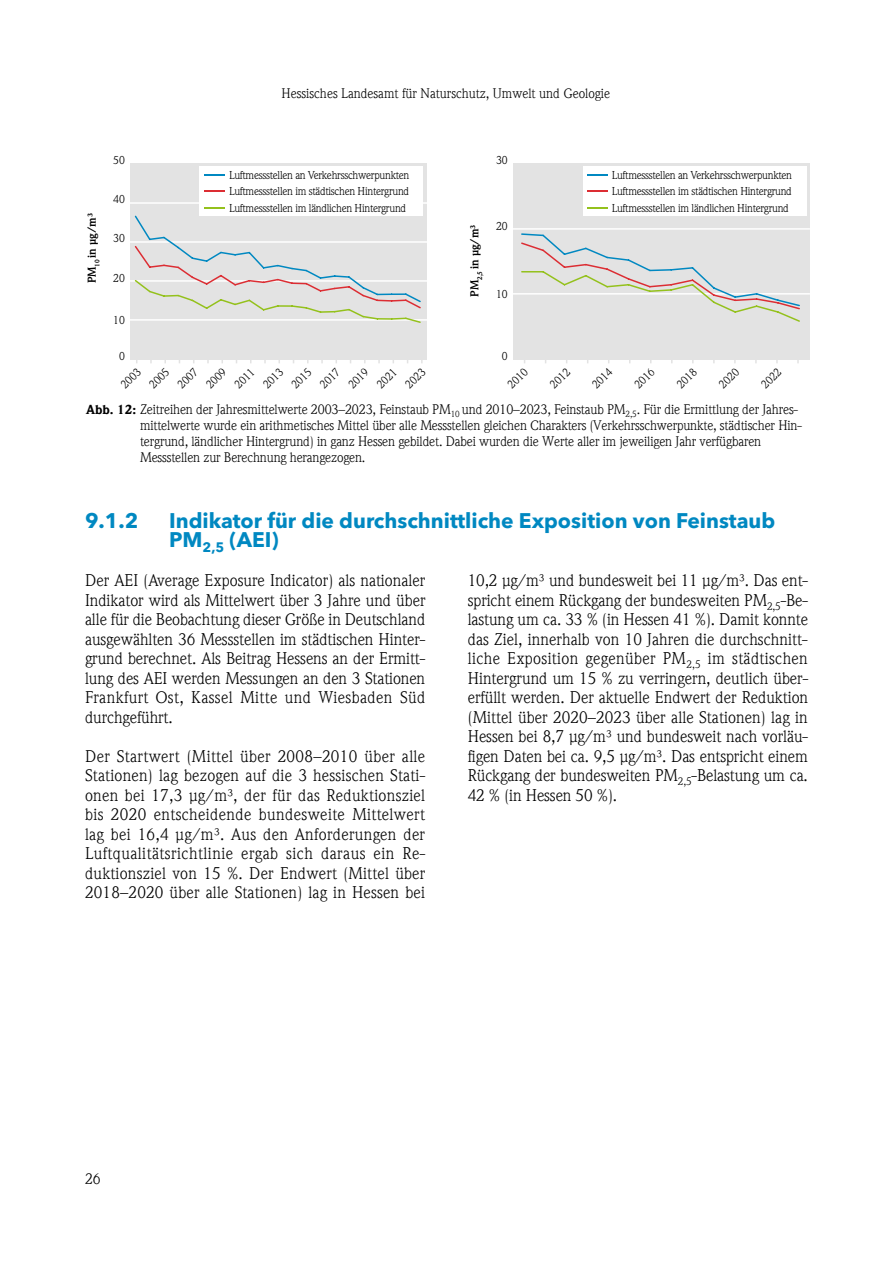
<style>
.page{position:relative;width:893px;height:1263px;background:#fff}
.page>*{position:absolute;margin:0;border:0;box-sizing:border-box;transform-origin:0 0}
.t1{font:700 21px/19.5px "Avenir Next LT Pro";color:#0088c1}
.t2{font:16.5px/19.5px "ITC Weidemann Com";letter-spacing:.01em;color:#000;text-align:justify}
.t3{font:15px "ITC Weidemann Com";color:#000}
.t4{font:13.5px/16.2px "ITC Weidemann Com";letter-spacing:-.01em;color:#000}
.t5{font:11.25px/16.6px "ITC Weidemann Com";letter-spacing:-.025em;color:#000;text-align:justify}
.t6{font:700 11.25px "ITC Weidemann Com";color:#000}
.s1{font-weight:900;font-size:12.75px}
</style>
<div class="page">
<div style="left:130px;top:163px;width:297px;height:196px;background:#e3e3e3"></div>
<hr style="left:128px;top:319px;width:299px;height:2px;background:#fff">
<hr style="left:128px;top:280px;width:299px;height:2px;background:#fff">
<hr style="left:128px;top:241px;width:299px;height:2px;background:#fff">
<hr style="left:128px;top:202px;width:299px;height:2px;background:#fff">
<div style="left:199px;top:166px;width:224px;height:49px;background:#fff"></div>
<svg style="left:204px;top:174px;width:21px;height:1px"></svg>
<svg style="left:204px;top:191px;width:21px;height:1px"></svg>
<svg style="left:134px;top:208px;width:288px;height:115px"></svg>
<div style="left:513px;top:163px;width:297px;height:196px;background:#e3e3e3"></div>
<hr style="left:511px;top:293px;width:299px;height:2px;background:#fff">
<hr style="left:511px;top:228px;width:299px;height:2px;background:#fff">
<svg style="left:520px;top:233px;width:281px;height:89px"></svg>
<div style="left:583px;top:166px;width:224px;height:49px;background:#fff"></div>
<svg style="left:587px;top:174px;width:21px;height:1px"></svg>
<svg style="left:587px;top:191px;width:21px;height:1px"></svg>
<svg style="left:587px;top:208px;width:21px;height:1px"></svg>
<p class="t4" style="left:281px;top:86px;width:330px">Hessisches Landesamt für Naturschutz, Umwelt und Geologie</p>
<p class="t6" style="left:85px;top:283px;width:72px;rotate:-90deg">PM<sub>10</sub> in µg/m³</p>
<p class="t5" style="left:113px;top:152px;width:13px">50</p>
<p class="t5" style="left:113px;top:191px;width:13px">40</p>
<p class="t5" style="left:113px;top:230px;width:13px">30</p>
<p class="t5" style="left:113px;top:270px;width:13px">20</p>
<p class="t5" style="left:113px;top:312px;width:13px">10</p>
<p class="t5" style="left:119px;top:348px;width:7px">0</p>
<p class="t5" style="left:229px;top:167px;width:182px">Luftmessstellen an Verkehrsschwerpunkten Luftmessstellen im städtischen Hintergrund Luftmessstellen im ländlichen Hintergrund</p>
<p class="t5" style="left:117px;top:381px;width:25px;rotate:-45deg">2003</p>
<p class="t5" style="left:145px;top:381px;width:25px;rotate:-45deg">2005</p>
<p class="t5" style="left:174px;top:381px;width:25px;rotate:-45deg">2007</p>
<p class="t5" style="left:202px;top:381px;width:25px;rotate:-45deg">2009</p>
<p class="t5" style="left:231px;top:381px;width:25px;rotate:-45deg">2011</p>
<p class="t5" style="left:259px;top:381px;width:25px;rotate:-45deg">2013</p>
<p class="t5" style="left:288px;top:381px;width:25px;rotate:-45deg">2015</p>
<p class="t5" style="left:316px;top:381px;width:25px;rotate:-45deg">2017</p>
<p class="t5" style="left:345px;top:381px;width:25px;rotate:-45deg">2019</p>
<p class="t5" style="left:373px;top:381px;width:25px;rotate:-45deg">2021</p>
<p class="t5" style="left:401px;top:381px;width:25px;rotate:-45deg">2023</p>
<p class="t5" style="left:496px;top:152px;width:13px">30</p>
<p class="t6" style="left:468px;top:297px;width:74px;rotate:-90deg">PM<sub>2,5</sub> in µg/m³</p>
<p class="t5" style="left:496px;top:218px;width:13px">20</p>
<p class="t5" style="left:496px;top:286px;width:13px">10</p>
<p class="t5" style="left:612px;top:167px;width:182px">Luftmessstellen an Verkehrsschwerpunkten Luftmessstellen im städtischen Hintergrund Luftmessstellen im ländlichen Hintergrund</p>
<p class="t5" style="left:502px;top:348px;width:7px">0</p>
<p class="t5" style="left:504px;top:381px;width:25px;rotate:-45deg">2010</p>
<p class="t5" style="left:546px;top:381px;width:25px;rotate:-45deg">2012</p>
<p class="t5" style="left:588px;top:381px;width:25px;rotate:-45deg">2014</p>
<p class="t5" style="left:631px;top:381px;width:25px;rotate:-45deg">2016</p>
<p class="t5" style="left:673px;top:381px;width:25px;rotate:-45deg">2018</p>
<p class="t5" style="left:715px;top:381px;width:25px;rotate:-45deg">2020</p>
<p class="t5" style="left:757px;top:381px;width:25px;rotate:-45deg">2022</p>
<p class="t4" style="left:140px;top:401px;width:663px;text-indent:-54px"><span class="s1">Abb. 12:</span> Zeitreihen der Jahresmittelwerte 2003–2023, Feinstaub PM<sub>10</sub> und 2010–2023, Feinstaub PM<sub>2,5</sub>. Für die Ermittlung der Jahres&shy;mittelwerte wurde ein arithmetisches Mittel über alle Messstellen gleichen Charakters (Verkehrsschwerpunkte, städtischer Hin&shy;tergrund, ländlicher Hintergrund) in ganz Hessen gebildet. Dabei wurden die Werte aller im jeweiligen Jahr verfügbaren Messstellen zur Berechnung herangezogen.</p>
<p class="t1" style="left:85px;top:510px;width:55px">9.1.2</p>
<p class="t1" style="left:169px;top:510px;width:608px">Indikator für die durchschnittliche Exposition von Feinstaub<br>PM<sub>2,5</sub> (AEI)</p>
<p class="t2" style="left:85px;top:571px;width:342px">Der AEI (Average Exposure Indicator) als nationaler Indikator wird als Mittelwert über 3 Jahre und über alle für die Beobachtung dieser Größe in Deutschland ausgewählten 36 Messstellen im städtischen Hinter&shy;grund berechnet. Als Beitrag Hessens an der Ermitt&shy;lung des AEI werden Messungen an den 3 Stationen Frankfurt Ost, Kassel Mitte und Wiesbaden Süd durchgeführt.</p>
<p class="t2" style="left:85px;top:746px;width:342px">Der Startwert (Mittel über 2008–2010 über alle Stationen) lag bezogen auf die 3 hessischen Stati&shy;onen bei 17,3 µg/m³, der für das Reduktionsziel bis 2020 entscheidende bundesweite Mittelwert lag bei 16,4 µg/m³. Aus den Anforderungen der Luftqualitätsrichtlinie ergab sich daraus ein Re&shy;duktionsziel von 15 %. Der Endwert (Mittel über 2018–2020 über alle Stationen) lag in Hessen bei</p>
<p class="t2" style="left:468px;top:571px;width:342px">10,2 µg/m³ und bundesweit bei 11 µg/m³. Das ent&shy;spricht einem Rückgang der bundesweiten PM<sub>2,5</sub>-Be&shy;lastung um ca. 33 % (in Hessen 41 %). Damit konnte das Ziel, innerhalb von 10 Jahren die durchschnitt&shy;liche Exposition gegenüber PM<sub>2,5</sub> im städtischen Hintergrund um 15 % zu verringern, deutlich über&shy;erfüllt werden. Der aktuelle Endwert der Reduktion (Mittel über 2020–2023 über alle Stationen) lag in Hessen bei 8,7 µg/m³ und bundesweit nach vorläu&shy;figen Daten bei ca. 9,5 µg/m³. Das entspricht einem Rückgang der bundesweiten PM<sub>2,5</sub>-Belastung um ca.<br>42 % (in Hessen 50 %).</p>
<p class="t3" style="left:85px;top:1170px;width:17px">26</p>
</div>
